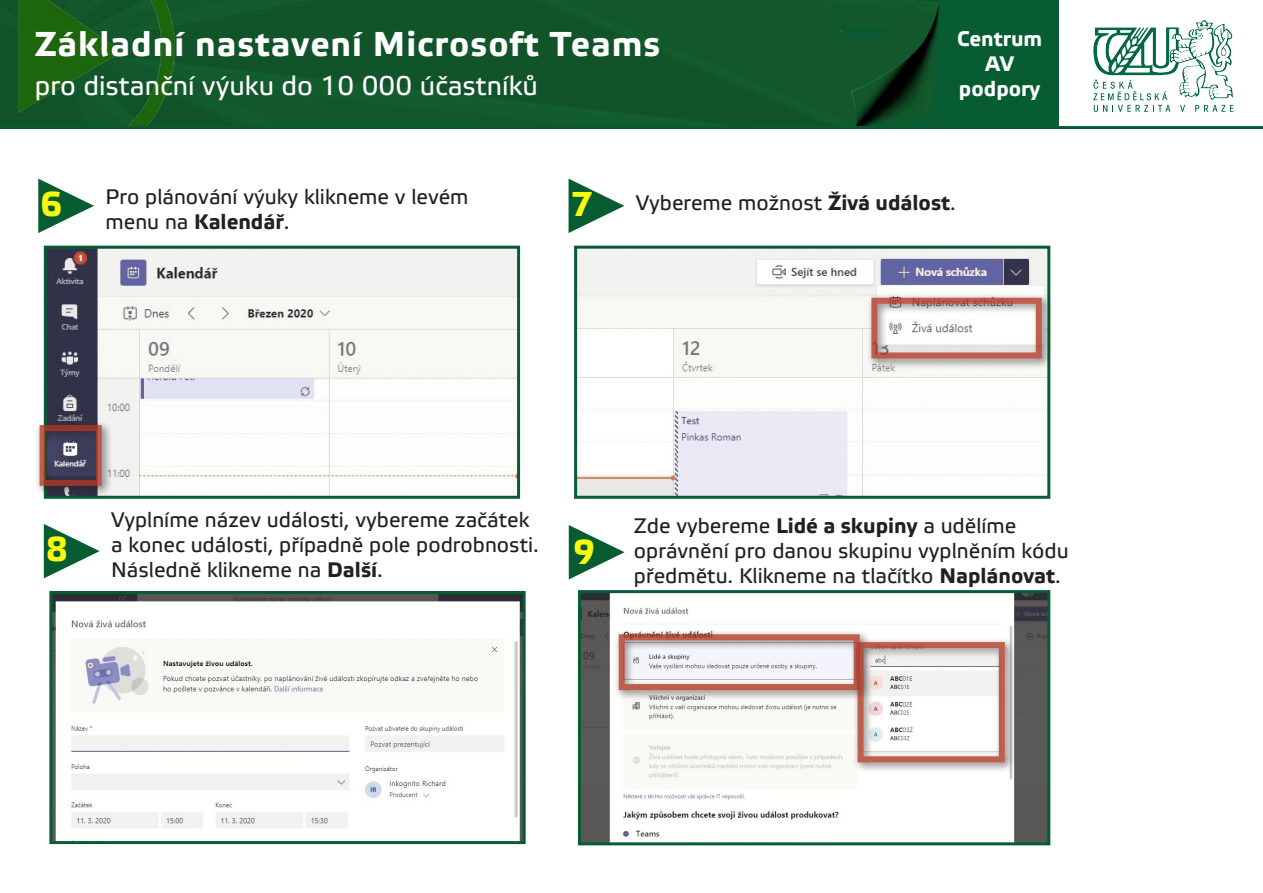
<style>
.page{position:relative;width:1263px;height:893px;background:#fff}
.page>*{position:absolute;margin:0;border:0;box-sizing:border-box;transform-origin:0 0}
.t1{font:700 34.5px "Etelka Text";letter-spacing:.03em;color:#fff}
.t2{font:700 34.5px "Etelka Text";color:#f7fa11}
.t3{font:27px "Etelka Text";color:#fff}
.t4{font:21px/25.2px "Etelka Text";color:#231f20}
.t5{font:700 21px/25.2px "Etelka Text";color:#fff;text-align:center}
.s1{font-weight:700}
</style>
<div class="page">
<img style="left:0;top:0;width:940px;height:126px">
<svg style="left:1093px;top:20px;width:140px;height:92px"></svg>
<div style="left:940px;top:0;width:119px;height:128px;background:#075c31"></div>
<hr style="left:0;top:126px;width:1263px;height:3px;background:#075c31">
<img style="left:48px;top:250px;width:468px;height:245px">
<div style="left:44px;top:246px;width:476px;height:253px;border:3px solid #075c31"></div>
<svg style="left:38px;top:179px;width:56px;height:54px"></svg>
<div style="left:34px;top:420px;width:79px;height:77px;background:#231f20;opacity:.75"></div>
<div style="left:40px;top:425px;width:62px;height:61px;border:6px solid #b13624"></div>
<img style="left:578px;top:250px;width:468px;height:245px">
<div style="left:574px;top:246px;width:476px;height:253px;border:3px solid #075c31"></div>
<svg style="left:568px;top:179px;width:56px;height:54px"></svg>
<div style="left:866px;top:292px;width:187px;height:78px;background:#231f20;opacity:.75"></div>
<div style="left:871px;top:298px;width:171px;height:60px;border:6px solid #b13624"></div>
<img style="left:53px;top:595px;width:469px;height:245px">
<div style="left:49px;top:591px;width:477px;height:253px;border:3px solid #075c31"></div>
<svg style="left:44px;top:524px;width:56px;height:54px"></svg>
<img style="left:582px;top:594px;width:464px;height:247px">
<div style="left:578px;top:590px;width:472px;height:255px;border:3px solid #075c31"></div>
<svg style="left:569px;top:525px;width:56px;height:54px"></svg>
<div style="left:613px;top:629px;width:258px;height:72px;background:#231f20;opacity:.75"></div>
<div style="left:619px;top:634px;width:241px;height:56px;border:6px solid #b13624"></div>
<div style="left:842px;top:28px;width:46px;height:10px;background:#095930"></div>
<div style="left:852px;top:637px;width:164px;height:136px;background:#231f20;opacity:.75"></div>
<div style="left:857px;top:642px;width:148px;height:120px;border:6px solid #b13624"></div>
<p class="t1" style="left:35px;top:22px;width:627px">Základní nastavení Microsoft Teams</p>
<p class="t3" style="left:35px;top:69px;width:505px">pro distanční výuku do 10 000 účastníků</p>
<p class="t5" style="left:957px;top:26px;width:87px">Centrum<br>AV podpory</p>
<p class="t4" style="left:106px;top:185px;width:364px">Pro plánování výuky klikneme v levém menu na <span class="s1">Kalendář</span>.</p>
<p class="t2" style="left:41px;top:182px;width:23px">6</p>
<p class="t2" style="left:571px;top:182px;width:23px">7</p>
<p class="t4" style="left:636px;top:191px;width:321px">Vybereme možnost <span class="s1">Živá událost</span>.</p>
<p class="t2" style="left:46px;top:528px;width:23px">8</p>
<p class="t4" style="left:111px;top:507px;width:429px">Vyplníme název události, vybereme začátek a konec události, případně pole podrobnosti.<br>Následně klikneme na <span class="s1">Další</span>.</p>
<p class="t2" style="left:573px;top:530px;width:23px">9</p>
<p class="t4" style="left:634px;top:513px;width:436px">Zde vybereme <span class="s1">Lidé a skupiny</span> a udělíme oprávnění pro danou skupinu vyplněním kódu předmětu. Klikneme na tlačítko <span class="s1">Naplánovat</span>.</p>
</div>
